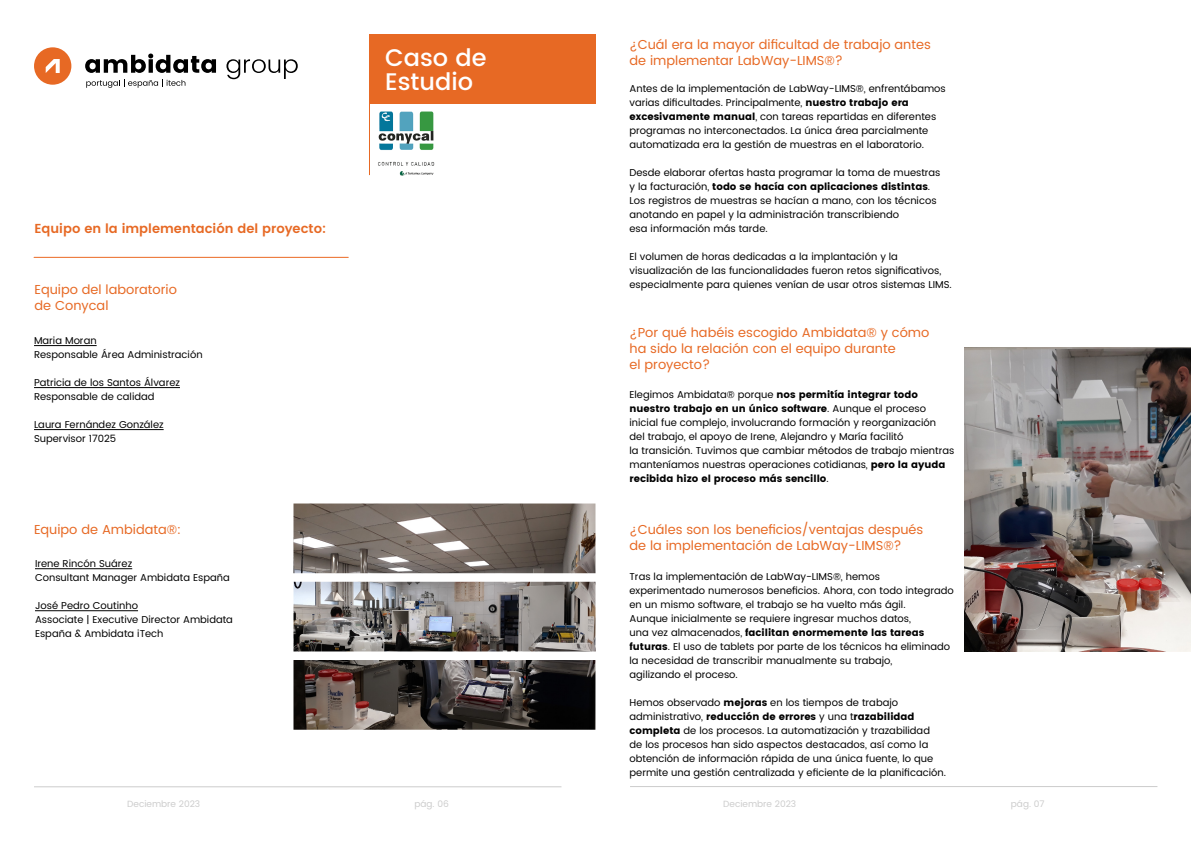
<style>
.page{position:relative;width:1191px;height:842px;background:#fff}
.page>*{position:absolute;margin:0;border:0;box-sizing:border-box;transform-origin:0 0}
.t1{font:500 24px/24px "Poppins";color:#fff}
.t2{font:13px/16px "Poppins";color:#e76924}
.t3{font:600 13px "Poppins";color:#e76924}
.t4{font:10px/14px "Poppins";color:#000}
.t5{font:10px "Poppins";color:#000}
.t6{font:9px "Poppins";color:#ccc}
.s1{font-style:inherit}
</style>
<div class="page">
<hr style="left:34px;top:345px;width:63px;height:1px;background:#000">
<hr style="left:34px;top:387px;width:146px;height:1px;background:#000">
<hr style="left:34px;top:429px;width:130px;height:1px;background:#000">
<hr style="left:35px;top:568px;width:97px;height:1px;background:#000">
<hr style="left:35px;top:610px;width:103px;height:1px;background:#000">
<svg style="left:85px;top:54px;width:131px;height:19px"></svg>
<svg style="left:226px;top:59px;width:72px;height:20px"></svg>
<svg style="left:86px;top:79px;width:99px;height:9px"></svg>
<svg style="left:34px;top:47px;width:37px;height:38px"></svg>
<hr style="left:34px;top:786px;width:527px;height:1px;background:#ccc">
<hr style="left:630px;top:786px;width:527px;height:1px;background:#ccc">
<img style="left:964px;top:347px;width:227px;height:304px">
<img style="left:293px;top:503px;width:302px;height:227px">
<hr style="left:34px;top:257px;width:314px;height:1px;background:#eb6923">
<div style="left:369px;top:34px;width:226px;height:70px;background:#e76924"></div>
<hr style="left:369px;top:34px;width:1px;height:141px;background:#e76924">
<img style="left:378px;top:111px;width:57px;height:64px">
<p class="t3" style="left:35px;top:219px;width:293px">Equipo en la implementación del proyecto:</p>
<p class="t2" style="left:35px;top:282px;width:144px">Equipo del laboratorio</p>
<p class="t2" style="left:35px;top:298px;width:75px">de Conycal</p>
<p class="t4" style="left:34px;top:334px;width:64px">Maria Moran</p>
<p class="t4" style="left:34px;top:348px;width:170px">Responsable Área Administración</p>
<p class="t4" style="left:34px;top:376px;width:147px">Patricia de los Santos Álvarez</p>
<p class="t4" style="left:34px;top:390px;width:122px">Responsable de calidad</p>
<p class="t4" style="left:34px;top:418px;width:131px">Laura Fernández González</p>
<p class="t4" style="left:34px;top:432px;width:84px">Supervisor 17025</p>
<p class="t2" style="left:34px;top:522px;width:148px">Equipo de Ambidata®:</p>
<p class="t4" style="left:35px;top:557px;width:99px">Irene Rincón Suárez</p>
<p class="t4" style="left:35px;top:571px;width:196px">Consultant Manager Ambidata España</p>
<p class="t4" style="left:35px;top:599px;width:105px">José Pedro Coutinho</p>
<p class="t4" style="left:35px;top:613px;width:199px">Associate | Executive Director Ambidata<br>España &amp; Ambidata iTech</p>
<p class="t1" style="left:385px;top:46px;width:103px">Caso de<br>Estudio</p>
<p class="t2" style="left:629px;top:36px;width:303px">¿Cuál era la mayor dificultad de trabajo antes de implementar LabWay-LIMS®?</p>
<p class="t4" style="left:629px;top:82px;width:318px">Antes de la implementación de LabWay-LIMS®, enfrentábamos varias dificultades. Principalmente, <span class="s1">nuestro trabajo era excesivamente manual</span>, con tareas repartidas en diferentes programas no interconectados. La única área parcialmente automatizada era la gestión de muestras en el laboratorio.</p>
<p class="t4" style="left:629px;top:166px;width:312px">Desde elaborar ofertas hasta programar la toma de muestras</p>
<p class="t5" style="left:629px;top:181px;width:302px"><span class="s1">y la facturación,</span> todo se hacía con aplicaciones distintas<span class="s1">.</span></p>
<p class="t4" style="left:629px;top:194px;width:309px">Los registros de muestras se hacían a mano, con los técnicos anotando en papel y la administración transcribiendo</p>
<p class="t4" style="left:629px;top:222px;width:140px">esa información más tarde.</p>
<p class="t4" style="left:629px;top:250px;width:324px">El volumen de horas dedicadas a la implantación y la visualización de las funcionalidades fueron retos significativos, especialmente para quienes venían de usar otros sistemas LIMS.</p>
<p class="t2" style="left:629px;top:325px;width:301px">¿Por qué habéis escogido Ambidata® y cómo ha sido la relación con el equipo durante<br>el proyecto?</p>
<p class="t4" style="left:629px;top:388px;width:326px">Elegimos Ambidata® porque <span class="s1">nos permitía integrar todo nuestro trabajo en un único software</span>. Aunque el proceso inicial fue complejo, involucrando formación y reorganización<br>del trabajo, el apoyo de Irene, Alejandro y María facilitó<br>la transición. Tuvimos que cambiar métodos de trabajo mientras manteníamos nuestras operaciones cotidianas, <span class="s1">pero la ayuda recibida hizo el proceso más sencillo</span>.</p>
<p class="t2" style="left:629px;top:522px;width:295px">¿Cuáles son los beneficios/ventajas después de la implementación de LabWay-LIMS®?</p>
<p class="t4" style="left:629px;top:569px;width:326px">Tras la implementación de LabWay-LIMS®, hemos experimentado numerosos beneficios. Ahora, con todo integrado en un mismo software, el trabajo se ha vuelto más ágil.</p>
<p class="t4" style="left:629px;top:611px;width:283px">Aunque inicialmente se requiere ingresar muchos datos,</p>
<p class="t4" style="left:629px;top:625px;width:322px">una vez almacenados, <span class="s1">facilitan enormemente las tareas futuras</span>. El uso de tablets por parte de los técnicos ha eliminado</p>
<p class="t4" style="left:629px;top:653px;width:264px">la necesidad de transcribir manualmente su trabajo,</p>
<p class="t4" style="left:629px;top:667px;width:110px">agilizando el proceso.</p>
<p class="t4" style="left:629px;top:695px;width:318px">Hemos observado <span class="s1">mejoras</span> en los tiempos de trabajo administrativo, <span class="s1">reducción de errores</span> y una t<span class="s1">razabilidad completa</span> de los procesos. La automatización y trazabilidad<br>de los procesos han sido aspectos destacados, así como la obtención de información rápida de una única fuente, lo que permite una gestión centralizada y eficiente de la planificación.</p>
<p class="t6" style="left:127px;top:797px;width:74px">Deciembre 2023</p>
<p class="t6" style="left:414px;top:797px;width:36px">pág. 06</p>
<p class="t6" style="left:723px;top:797px;width:74px">Deciembre 2023</p>
<p class="t6" style="left:1011px;top:797px;width:35px">pág. 07</p>
</div>
